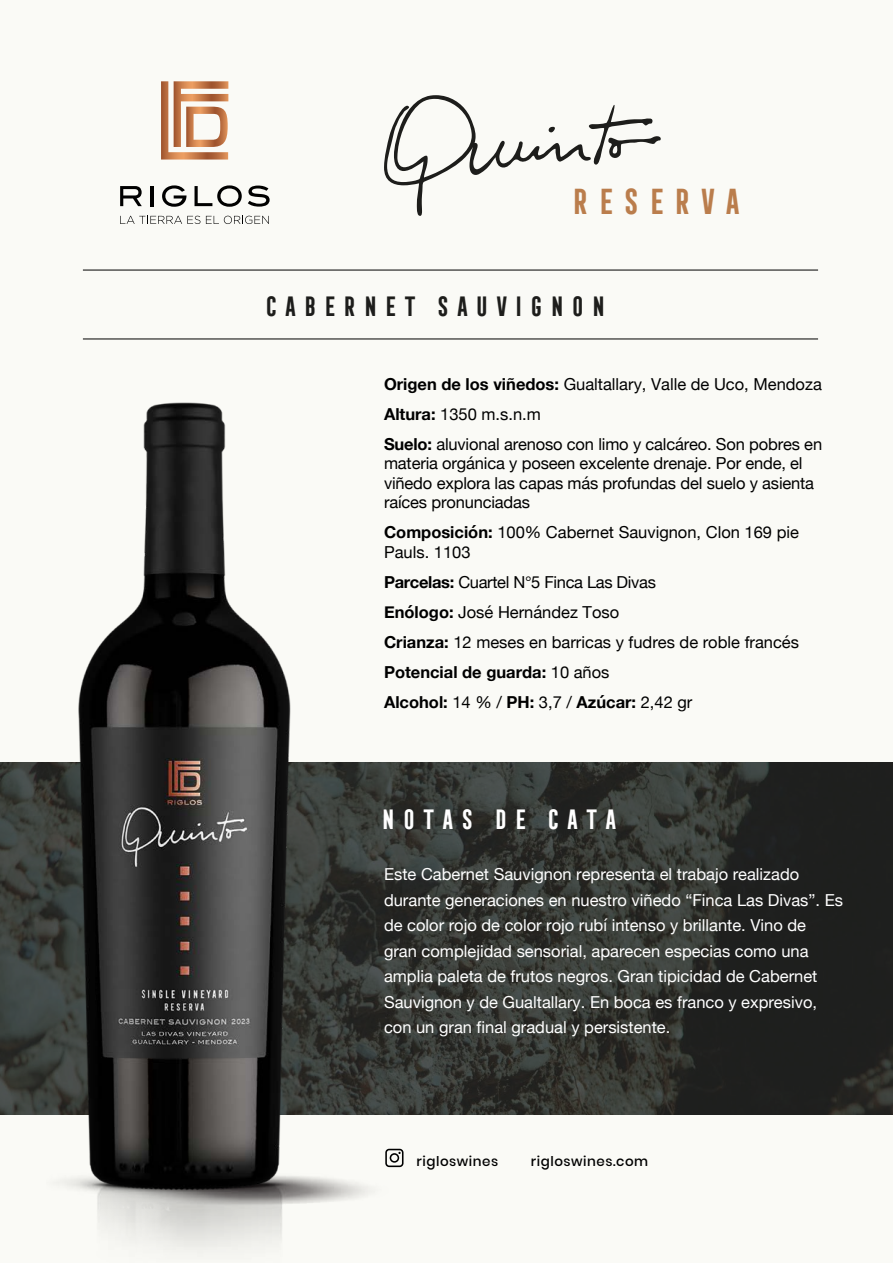
<style>
.page{position:relative;width:893px;height:1263px;background:#fafaf6}
.page>*{position:absolute;margin:0;border:0;box-sizing:border-box;transform-origin:0 0}
.t1{font:700 33px "Frontage Condensed";letter-spacing:.22em;color:#ba7d4c}
.t2{font:700 25.5px "Frontage Condensed";letter-spacing:.22em;color:#1d1d1b}
.t3{font:700 25.5px "Frontage Condensed";letter-spacing:.22em;color:#fff}
.t4{font:16.5px/30px "Helvetica Neue";letter-spacing:-.01em;color:#000}
.t5{font:16.5px/25.5px "Helvetica Neue";color:#fff}
.t6{font:500 13.5px "Poppins";letter-spacing:.04em;color:#000}
.s1{font-weight:700}
</style>
<div class="page">
<img style="left:0;top:762px;width:893px;height:352px">
<img style="left:4px;top:338px;width:362px;height:910px">
<svg style="left:385px;top:1149px;width:18px;height:18px"></svg>
<svg style="left:120px;top:186px;width:22px;height:20px"></svg>
<hr style="left:150px;top:186px;width:4px;height:20px;background:#000">
<svg style="left:162px;top:185px;width:24px;height:22px"></svg>
<svg style="left:195px;top:185px;width:47px;height:22px"></svg>
<svg style="left:248px;top:186px;width:22px;height:21px"></svg>
<svg style="left:161px;top:81px;width:67px;height:79px"></svg>
<svg style="left:120px;top:216px;width:80px;height:8px"></svg>
<svg style="left:206px;top:216px;width:63px;height:8px"></svg>
<hr style="left:83px;top:339px;width:735px;height:1px;background:#000">
<hr style="left:83px;top:270px;width:735px;height:1px;background:#000">
<svg style="left:384px;top:95px;width:277px;height:121px"></svg>
<h1 class="t1" style="left:570px;top:183px;width:172px">RESERVA</h1>
<h2 class="t2" style="left:263px;top:292px;width:344px">CABERNET SAUVIGNON</h2>
<p class="t4" style="left:384px;top:370px;width:440px"><span class="s1">Origen de los viñedos:</span> Gualtallary, Valle de Uco, Mendoza<br><span class="s1">Altura:</span> 1350 m.s.n.m<br><span class="s1">Suelo:</span> aluvional arenoso con limo y calcáreo. Son pobres en</p>
<p class="t4" style="left:384px;top:455px;width:432px;line-height:19.5px">materia orgánica y poseen excelente drenaje. Por ende, el viñedo explora las capas más profundas del suelo y asienta raíces pronunciadas</p>
<p class="t4" style="left:384px;top:524px;width:416px;line-height:19.5px"><span class="s1">Composición:</span> 100% Cabernet Sauvignon, Clon 169 pie<br>Pauls. 1103</p>
<p class="t4" style="left:384px;top:568px;width:417px"><span class="s1">Parcelas:</span> Cuartel N°5 Finca Las Divas<br><span class="s1">Enólogo:</span> José Hernández Toso<br><span class="s1">Crianza:</span> 12 meses en barricas y fudres de roble francés <span class="s1">Potencial de guarda:</span> 10 años<br><span class="s1">Alcohol:</span> 14 % / <span class="s1">PH:</span> 3,7 / <span class="s1">Azúcar:</span> 2,42 gr</p>
<h2 class="t3" style="left:380px;top:805px;width:238px">NOTAS DE CATA</h2>
<p class="t5" style="left:384px;top:863px;width:461px">Este Cabernet Sauvignon representa el trabajo realizado durante generaciones en nuestro viñedo “Finca Las Divas”. Es de color rojo de color rojo rubí intenso y brillante. Vino de gran complejidad sensorial, aparecen especias como una amplia paleta de frutos negros. Gran tipicidad de Cabernet Sauvignon y de Gualtallary. En boca es franco y expresivo, con un gran final gradual y persistente.</p>
<p class="t6" style="left:417px;top:1153px;width:83px">rigloswines</p>
<p class="t6" style="left:531px;top:1153px;width:119px">rigloswines.com</p>
</div>
